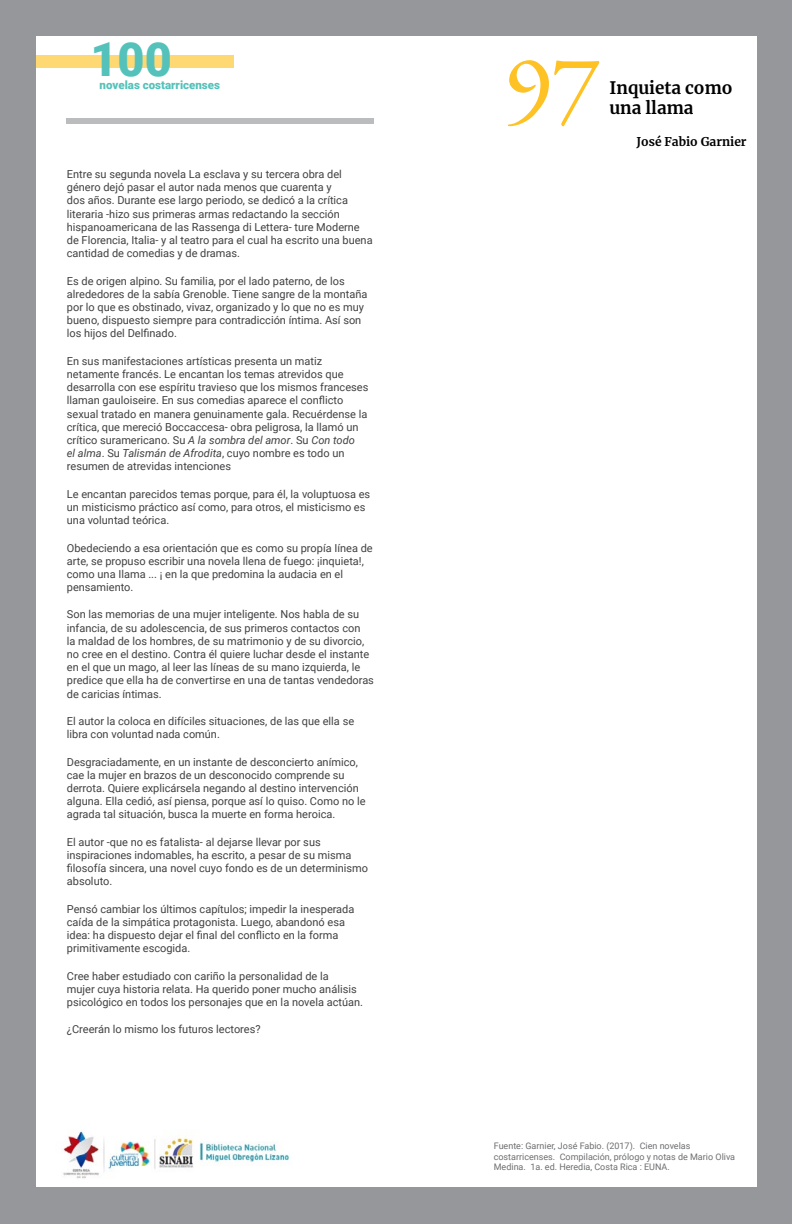
<style>
.page{position:relative;width:792px;height:1224px;background:#fff}
.page>*{position:absolute;margin:0;border:0;box-sizing:border-box;transform-origin:0 0}
.t1{font:100px "EB Garamond Regular 400";color:#fec225}
.t2{font:900 46.9px "Roboto";color:#54c2ba}
.t3{font:700 17px/20.4px "Merriweather";color:#000}
.t4{font:700 12px "Merriweather";color:#000}
.t5{font:900 11.5px "Roboto";color:#54c2ba}
.t6{font:11px/13.2px "Roboto";color:#414042}
.t7{font:9px/10.8px "Roboto";color:#6d6e71}
.s1{font-style:italic}
</style>
<div class="page">
<div style="left:0;top:0;width:792px;height:35px;background:#95979a"></div>
<div style="left:0;top:0;width:36px;height:1224px;background:#95979a"></div>
<div style="left:0;top:1187px;width:792px;height:37px;background:#95979a"></div>
<div style="left:757px;top:0;width:35px;height:1224px;background:#95979a"></div>
<div style="left:36px;top:55px;width:197px;height:13px;background:#fed873"></div>
<img style="left:63px;top:1131px;width:227px;height:48px">
<div style="left:67px;top:118px;width:307px;height:5px;background:#babcbe"></div>
<h2 class="t2" style="left:90px;top:27px;width:83px">100</h2>
<p class="t5" style="left:100px;top:77px;width:122px">novelas costarricenses</p>
<p class="t6" style="left:67px;top:167px;width:307px">Entre su segunda novela La esclava y su tercera obra del género dejó pasar el autor nada menos que cuarenta y<br>dos años. Durante ese largo periodo, se dedicó a la crítica literaria -hizo sus primeras armas redactando la sección hispanoamericana de las Rassenga di Lettera- ture Moderne de Florencia, Italia- y al teatro para el cual ha escrito una buena cantidad de comedias y de dramas.</p>
<p class="t6" style="left:67px;top:274px;width:302px">Es de origen alpino. Su familia, por el lado paterno, de los alrededores de la sabía Grenoble. Tiene sangre de la montaña por lo que es obstinado, vivaz, organizado y lo que no es muy bueno, dispuesto siempre para contradicción íntima. Así son los hijos del Delfinado.</p>
<p class="t6" style="left:67px;top:354px;width:303px">En sus manifestaciones artísticas presenta un matiz netamente francés. Le encantan los temas atrevidos que desarrolla con ese espíritu travieso que los mismos franceses llaman gauloiseire. En sus comedias aparece el conflicto sexual tratado en manera genuinamente gala. Recuérdense la crítica, que mereció Boccaccesa- obra peligrosa, la llamó un crítico suramericano. Su <span class="s1">A la sombra del amor</span>. Su <span class="s1">Con todo<br>el alma</span>. Su <span class="s1">Talismán de Afrodita</span>, cuyo nombre es todo un resumen de atrevidas intenciones</p>
<p class="t6" style="left:67px;top:487px;width:305px">Le encantan parecidos temas porque, para él, la voluptuosa es un misticismo práctico así como, para otros, el misticismo es una voluntad teórica.</p>
<p class="t6" style="left:67px;top:541px;width:307px">Obedeciendo a esa orientación que es como su propía Iínea de arte, se propuso escribir una novela llena de fuego: ¡inquieta!, como una Ilama ... ¡ en la que predomina la audacia en el pensamiento.</p>
<p class="t6" style="left:67px;top:608px;width:309px">Son las memorias de una mujer inteligente. Nos habla de su infancia, de su adolescencia, de sus primeros contactos con<br>la maldad de los hombres, de su matrimonio y de su divorcio, no cree en el destino. Contra él quiere luchar desde el instante en el que un mago, al leer las líneas de su mano izquierda, le predice que ella ha de convertirse en una de tantas vendedoras de caricias íntimas.</p>
<p class="t6" style="left:67px;top:714px;width:289px">El autor la coloca en difíciles situaciones, de las que ella se libra con voluntad nada común.</p>
<p class="t6" style="left:67px;top:755px;width:300px">Desgraciadamente, en un instante de desconcierto anímico, cae la mujer en brazos de un desconocido comprende su derrota. Quiere explicársela negando al destino intervención alguna. Ella cedió, así piensa, porque así lo quiso. Como no le agrada tal situación, busca la muerte en forma heroica.</p>
<p class="t6" style="left:67px;top:835px;width:303px">El autor -que no es fatalista- al dejarse llevar por sus inspiraciones indomables, ha escrito, a pesar de su misma filosofía sincera, una novel cuyo fondo es de un determinismo absoluto.</p>
<p class="t6" style="left:67px;top:902px;width:289px">Pensó cambiar los últimos capítulos; impedir la inesperada caída de la simpática protagonista. Luego, abandonó esa idea: ha dispuesto dejar el final del conflicto en la forma primitivamente escogida.</p>
<p class="t6" style="left:67px;top:969px;width:298px">Cree haber estudiado con cariño la personalidad de la<br>mujer cuya historia relata. Ha querido poner mucho análisis psicológico en todos los personajes que en la novela actúan.</p>
<p class="t6" style="left:67px;top:1023px;width:195px">¿Creerán lo mismo los futuros lectores?</p>
<h1 class="t1" style="left:503px;top:25px;width:97px">97</h1>
<h3 class="t3" style="left:609px;top:77px;width:125px">Inquieta como una llama</h3>
<p class="t4" style="left:637px;top:133px;width:112px">José Fabio Garnier</p>
<p class="t7" style="left:494px;top:1140px;width:243px">Fuente: Garnier, José Fabio. (2017). Cien novelas costarricenses. Compilación, prólogo y notas de Mario Oliva<br>Medina. 1a. ed. Heredia, Costa Rica : EUNA.</p>
</div>
